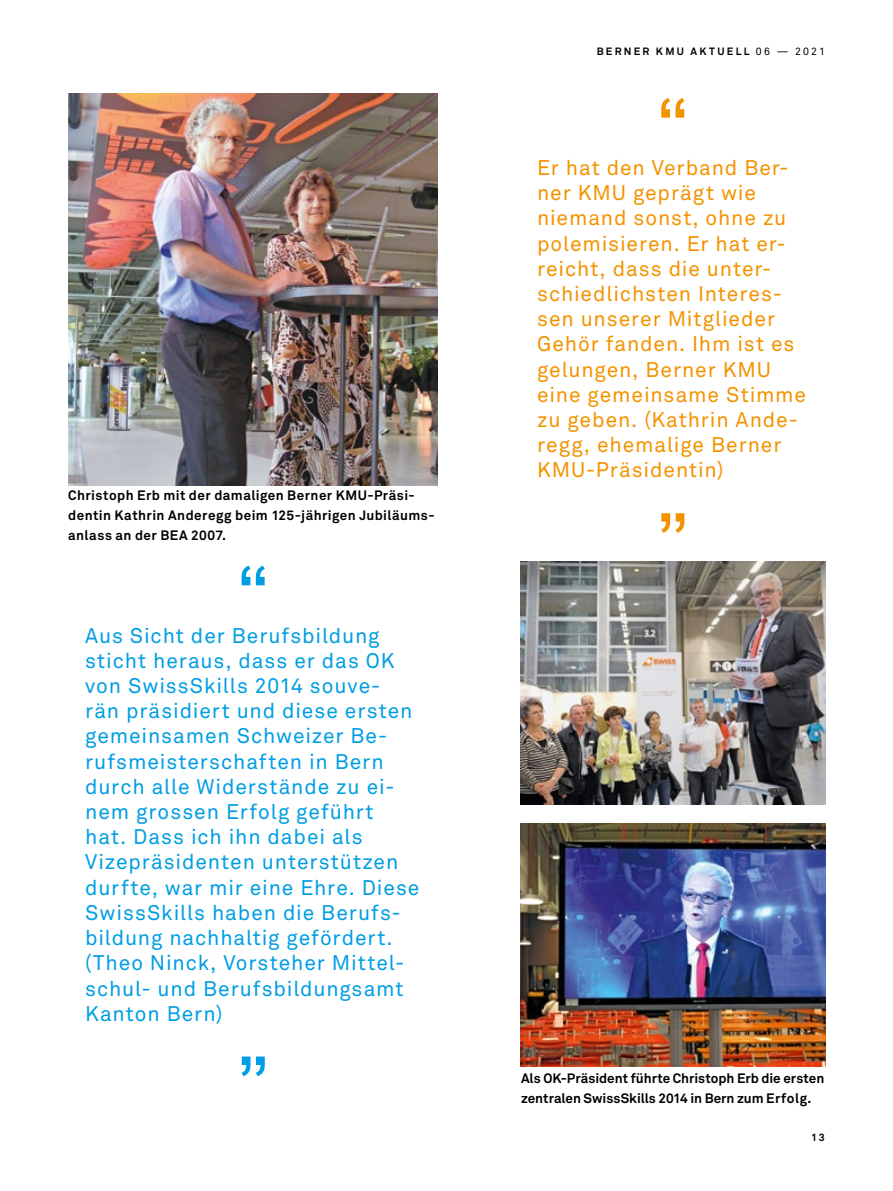
<style>
.page{position:relative;width:893px;height:1191px;background:#fff}
.page>*{position:absolute;margin:0;border:0;box-sizing:border-box;transform-origin:0 0}
.t1{font:72px "Akkurat";color:#009ee3}
.t2{font:72px "Akkurat";color:#f39300}
.t3{font:21px/25.2px "Akkurat";letter-spacing:.045em;color:#009ee3}
.t4{font:21px/25.2px "Akkurat";letter-spacing:.045em;color:#f39300}
.t5{font:700 13.5px/19.8px "Akkurat";letter-spacing:.03em;color:#000}
.t6{font:700 13.5px/19.8px "Akkurat";color:#000}
.t7{font:700 10.5px "Akkurat";letter-spacing:.215em;color:#000}
.s1{font-weight:400}
</style>
<div class="page">
<img style="left:68px;top:94px;width:369px;height:392px">
<img style="left:520px;top:561px;width:306px;height:243px">
<img style="left:520px;top:823px;width:306px;height:243px">
<p class="t5" style="left:68px;top:485px;width:368px">Christoph Erb mit der damaligen Berner KMU-Präsi&shy;dentin Kathrin Anderegg beim 125-jährigen Jubiläums&shy;anlass an der BEA 2007.</p>
<h1 class="t1" style="left:236px;top:550px;width:35px">“</h1>
<p class="t3" style="left:85px;top:623px;width:336px">Aus Sicht der Berufsbildung sticht heraus, dass er das OK von SwissSkills 2014 souve&shy;rän präsidiert und diese ersten gemeinsamen Schweizer Be&shy;rufsmeisterschaften in Bern durch alle Widerstände zu ei&shy;nem grossen Erfolg geführt hat. Dass ich ihn dabei als<br>Vizepräsidenten unterstützen durfte, war mir eine Ehre. Diese<br>SwissSkills haben die Berufs&shy;bildung nachhaltig gefördert. (Theo Ninck, Vorsteher Mittel&shy;schul- und Berufsbildungsamt<br>Kanton Bern)</p>
<h1 class="t1" style="left:236px;top:1039px;width:35px">”</h1>
<p class="t7" style="left:597px;top:45px;width:230px">BERNER KMU AKTUELL <span class="s1">06 — 2021</span></p>
<h1 class="t2" style="left:655px;top:82px;width:35px">“</h1>
<p class="t4" style="left:537px;top:155px;width:271px">Er hat den Verband Ber&shy;ner KMU geprägt wie niemand sonst, ohne zu polemisieren. Er hat er&shy;reicht, dass die unter&shy;schiedlichsten Interes&shy;sen unserer Mitglieder<br>Gehör fanden. Ihm ist es gelungen, Berner KMU eine gemeinsame Stimme zu geben. (Kathrin Ande&shy;regg, ehemalige Berner<br>KMU-Präsidentin)</p>
<h1 class="t2" style="left:656px;top:496px;width:35px">”</h1>
<p class="t6" style="left:521px;top:1068px;width:305px">Als OK-Präsident führte Christoph Erb die ersten zentralen SwissSkills 2014 in Bern zum Erfolg.</p>
<p class="t7" style="left:811px;top:1130px;width:15px">13</p>
</div>
